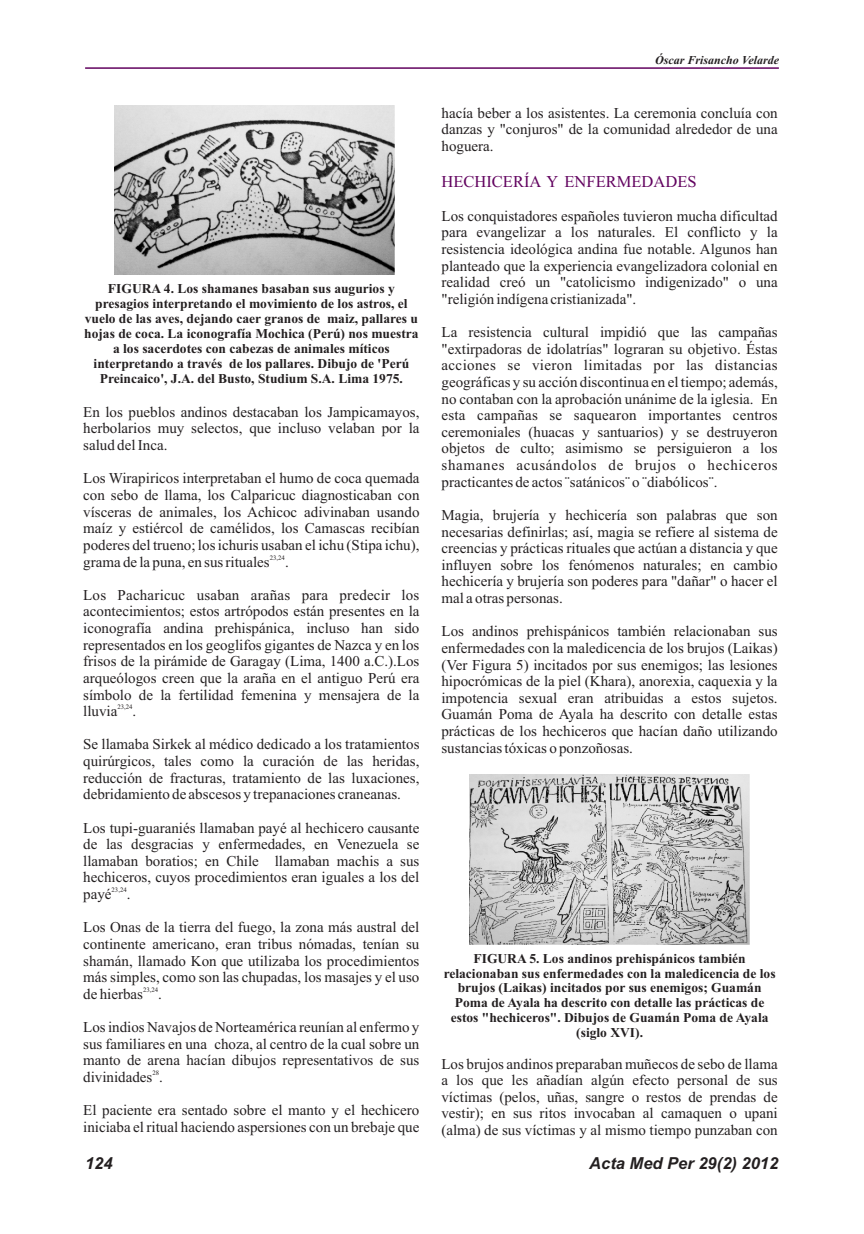
<style>
.page{position:relative;width:864px;height:1234px;background:#fff}
.page>*{position:absolute;margin:0;border:0;box-sizing:border-box;transform-origin:0 0}
.t1{font:16.5px "Times New Roman";color:#62035f}
.t2{font:italic 700 16.5px "Arial";color:#231f20}
.t3{font:15px/16.6px "Times New Roman";color:#231f20;text-align:justify}
.t4{font:700 13.5px/15px "Times New Roman";color:#231f20;text-align:center}
.t5{font:italic 700 12px "Times New Roman";color:#231f20}
.t6{font:6.75px "Times New Roman";color:#231f20}
</style>
<div class="page">
<hr style="left:85px;top:67px;width:693px;height:2px;background:#62035f">
<img style="left:469px;top:774px;width:280px;height:170px">
<img style="left:115px;top:106px;width:279px;height:168px">
<p class="t5" style="left:655px;top:56px;width:126px">Óscar Frisancho Velarde</p>
<p class="t3" style="left:441px;top:106px;width:337px">hacía beber a los asistentes. La ceremonia concluía con danzas y "conjuros" de la comunidad alrededor de una hoguera.</p>
<p class="t4" style="left:84px;top:282px;width:336px">FIGURA 4. Los shamanes basaban sus augurios y presagios interpretando el movimiento de los astros, el vuelo de las aves, dejando caer granos de maiz, pallares u hojas de coca. La iconografía Mochica (Perú) nos muestra a los sacerdotes con cabezas de animales míticos interpretando a través de los pallares. Dibujo de 'Perú Preincaico', J.A. del Busto, Studium S.A. Lima 1975.</p>
<p class="t3" style="left:83px;top:405px;width:337px">En los pueblos andinos destacaban los Jampicamayos, herbolarios muy selectos, que incluso velaban por la salud del Inca.</p>
<p class="t3" style="left:83px;top:471px;width:337px">Los Wirapiricos interpretaban el humo de coca quemada con sebo de llama, los Calparicuc diagnosticaban con vísceras de animales, los Achicoc adivinaban usando maíz y estiércol de camélidos, los Camascas recibían poderes del trueno; los ichuris usaban el ichu (Stipa ichu), grama de la puna, en sus rituales .</p>
<p class="t3" style="left:83px;top:587px;width:337px">Los Pacharicuc usaban arañas para predecir los acontecimientos; estos artrópodos están presentes en la iconografía andina prehispánica, incluso han sido representados en los geoglifos gigantes de Nazca y en los frisos de la pirámide de Garagay (Lima, 1400 a.C.).Los arqueólogos creen que la araña en el antiguo Perú era símbolo de la fertilidad femenina y mensajera de la lluvia .</p>
<p class="t3" style="left:83px;top:737px;width:337px">Se llamaba Sirkek al médico dedicado a los tratamientos quirúrgicos, tales como la curación de las heridas, reducción de fracturas, tratamiento de las luxaciones, debridamiento de abscesos y trepanaciones craneanas.</p>
<p class="t3" style="left:83px;top:820px;width:337px">Los tupi-guaraniés llamaban payé al hechicero causante de las desgracias y enfermedades, en Venezuela se llamaban boratios; en Chile llamaban machis a sus hechiceros, cuyos procedimientos eran iguales a los del payé .</p>
<p class="t3" style="left:83px;top:920px;width:337px">Los Onas de la tierra del fuego, la zona más austral del continente americano, eran tribus nómadas, tenían su shamán, llamado Kon que utilizaba los procedimientos más simples, como son las chupadas, los masajes y el uso de hierbas .</p>
<p class="t3" style="left:83px;top:1019px;width:337px">Los indios Navajos de Norteamérica reunían al enfermo y sus familiares en una choza, al centro de la cual sobre un manto de arena hacían dibujos representativos de sus divinidades .</p>
<p class="t3" style="left:83px;top:1102px;width:337px">El paciente era sentado sobre el manto y el hechicero iniciaba el ritual haciendo aspersiones con un brebaje que</p>
<p class="t6" style="left:270px;top:555px;width:17px">23,24</p>
<p class="t6" style="left:117px;top:704px;width:17px">23,24</p>
<p class="t6" style="left:111px;top:887px;width:17px">23,24</p>
<p class="t6" style="left:143px;top:987px;width:17px">23,24</p>
<p class="t6" style="left:152px;top:1070px;width:8px">28</p>
<p class="t1" style="left:441px;top:175px;width:256px">HECHICERÍA Y ENFERMEDADES</p>
<p class="t3" style="left:441px;top:209px;width:337px">Los conquistadores españoles tuvieron mucha dificultad para evangelizar a los naturales. El conflicto y la resistencia ideológica andina fue notable. Algunos han planteado que la experiencia evangelizadora colonial en realidad creó un "catolicismo indigenizado" o una "religión indígena cristianizada".</p>
<p class="t3" style="left:441px;top:325px;width:337px">La resistencia cultural impidió que las campañas "extirpadoras de idolatrías" lograran su objetivo. Éstas acciones se vieron limitadas por las distancias geográficas y su acción discontinua en el tiempo; además, no contaban con la aprobación unánime de la iglesia. En esta campañas se saquearon importantes centros ceremoniales (huacas y santuarios) y se destruyeron objetos de culto; asimismo se persiguieron a los shamanes acusándolos de brujos o hechiceros practicantes de actos ¨satánicos¨ o ¨diabólicos¨.</p>
<p class="t3" style="left:441px;top:508px;width:337px">Magia, brujería y hechicería son palabras que son necesarias definirlas; así, magia se refiere al sistema de creencias y prácticas rituales que actúan a distancia y que influyen sobre los fenómenos naturales; en cambio hechicería y brujería son poderes para "dañar" o hacer el mal a otras personas.</p>
<p class="t3" style="left:441px;top:624px;width:337px">Los andinos prehispánicos también relacionaban sus enfermedades con la maledicencia de los brujos (Laikas) (Ver Figura 5) incitados por sus enemigos; las lesiones hipocrómicas de la piel (Khara), anorexia, caquexia y la impotencia sexual eran atribuidas a estos sujetos.<br>Guamán Poma de Ayala ha descrito con detalle estas prácticas de los hechiceros que hacían daño utilizando sustancias tóxicas o ponzoñosas.</p>
<p class="t4" style="left:443px;top:951px;width:333px">FIGURA 5. Los andinos prehispánicos también relacionaban sus enfermedades con la maledicencia de los brujos (Laikas) incitados por sus enemigos; Guamán Poma de Ayala ha descrito con detalle las prácticas de estos "hechiceros". Dibujos de Guamán Poma de Ayala (siglo XVI).</p>
<p class="t3" style="left:441px;top:1056px;width:337px">Los brujos andinos preparaban muñecos de sebo de llama a los que les añadían algún efecto personal de sus víctimas (pelos, uñas, sangre o restos de prendas de vestir); en sus ritos invocaban al camaquen o upani (alma) de sus víctimas y al mismo tiempo punzaban con</p>
<p class="t2" style="left:85px;top:1156px;width:29px">124</p>
<p class="t2" style="left:589px;top:1156px;width:190px">Acta Med Per 29(2) 2012</p>
</div>
